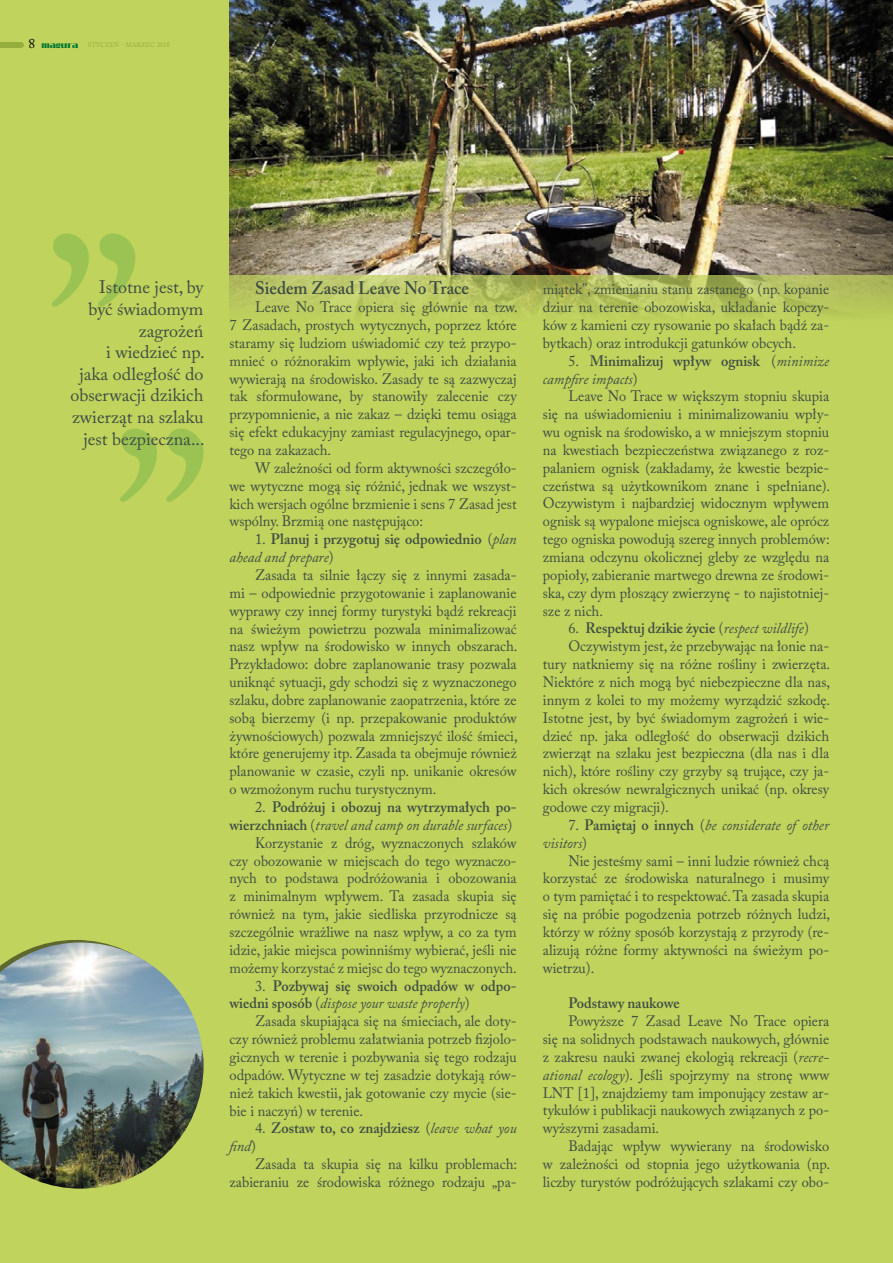
<style>
.page{position:relative;width:893px;height:1263px;background:#c0d35d}
.page>*{position:absolute;margin:0;border:0;box-sizing:border-box;transform-origin:0 0}
.t1{font:18px/21.6px "Adobe Caslon Pro";color:#3e4d43;text-align:right}
.t2{font:600 18px "Adobe Caslon Pro";color:#3e4d43;scale:.96 1}
.t3{font:15px/17.9px "Adobe Caslon Pro";color:#3e4d43;text-align:justify;scale:.96 1}
.t4{font:600 15px/17.9px "Adobe Caslon Pro";letter-spacing:-.005em;color:#3e4d43;scale:.96 1}
.t5{font:italic 15px/17.9px "Adobe Caslon Pro";color:#3e4d43;scale:.96 1}
.t6{font:6.75px "Adobe Caslon Pro";letter-spacing:.015em;color:#95ad3c;scale:.95 1}
.s1{font-size:13.5px;color:#000}
.s2{font-family:"Broadway";font-weight:700;font-size:8.25px;color:#007731}
.s3{font-weight:400}
.s4{font-weight:400;font-style:italic}
.s5{font-weight:600}
.s6{font-style:italic}
.s7{font-style:normal}
.s8{font-weight:600;font-style:normal}
</style>
<div class="page">
<img style="left:230px;top:0;width:663px;height:275px">
<svg style="left:52px;top:233px;width:83px;height:74px"></svg>
<svg style="left:120px;top:429px;width:83px;height:73px"></svg>
<img style="left:0;top:942px;width:204px;height:246px">
<div style="left:0;top:43px;width:21px;height:5px;background:#95ad3c"></div>
<svg style="left:21px;top:43px;width:3px;height:5px"></svg>
<p class="t6" style="left:29px;top:41px;width:150px"><span class="s1">8</span> <span class="s2">magura</span> styczeń - marzec 2018</p>
<p class="t6" style="left:92px;top:41px;width:6px">t</p>
<p class="t1" style="left:70px;top:276px;width:136px">Istotne jest, by<br>być świadomym zagrożeń<br>i wiedzieć np.<br>jaka odległość do obserwacji dzikich zwierząt na szlaku jest bezpieczna...</p>
<p class="t2" style="left:255px;top:278px;width:224px">Siedem Zasad Leave No Trace</p>
<p class="t3" style="left:229px;top:298px;width:302px;text-indent:26px">Leave No Trace opiera się głównie na tzw.<br>7 Zasadach, prostych wytycznych, poprzez które staramy się ludziom uświadomić czy też przypo&shy;mnieć o różnorakim wpływie, jaki ich działania wywierają na środowisko. Zasady te są zazwyczaj tak sformułowane, by stanowiły zalecenie czy przypomnienie, a nie zakaz – dzięki temu osiąga się efekt edukacyjny zamiast regulacyjnego, opar&shy;tego na zakazach.</p>
<p class="t3" style="left:230px;top:459px;width:301px;text-indent:26px">W zależności od form aktywności szczegóło&shy;we wytyczne mogą się różnić, jednak we wszyst&shy;kich wersjach ogólne brzmienie i sens 7 Zasad jest wspólny. Brzmią one następująco:</p>
<p class="t4" style="left:230px;top:530px;width:301px;text-indent:26px"><span class="s3">1.</span> Planuj i przygotuj się odpowiednio <span class="s3">(</span><span class="s4">plan ahead and prepare</span><span class="s3">)</span></p>
<p class="t3" style="left:230px;top:566px;width:302px;text-indent:26px">Zasada ta silnie łączy się z innymi zasada&shy;mi – odpowiednie przygotowanie i zaplanowanie wyprawy czy innej formy turystyki bądź rekreacji na świeżym powietrzu pozwala minimalizować nasz wpływ na środowisko w innych obszarach.<br>Przykładowo: dobre zaplanowanie trasy pozwala uniknąć sytuacji, gdy schodzi się z wyznaczonego szlaku, dobre zaplanowanie zaopatrzenia, które ze sobą bierzemy (i np. przepakowanie produktów żywnościowych) pozwala zmniejszyć ilość śmieci, które generujemy itp. Zasada ta obejmuje również planowanie w czasie, czyli np. unikanie okresów o wzmożonym ruchu turystycznym.</p>
<p class="t3" style="left:230px;top:798px;width:301px;text-align:right">2. <span class="s5">Podróżuj i obozuj na wytrzymałych po&shy;wierzchniach</span> (<span class="s6">travel and camp on durable surfaces</span>)<br>Korzystanie z dróg, wyznaczonych szlaków<br>czy obozowanie w miejscach do tego wyznaczo&shy;nych to podstawa podróżowania i obozowania z minimalnym wpływem. Ta zasada skupia się również na tym, jakie siedliska przyrodnicze są szczególnie wrażliwe na nasz wpływ, a co za tym idzie, jakie miejsca powinniśmy wybierać, jeśli nie możemy korzystać z miejsc do tego wyznaczonych.</p>
<p class="t4" style="left:230px;top:976px;width:301px;text-indent:26px"><span class="s3">3.</span> Pozbywaj się swoich odpadów w odpo&shy;wiedni sposób <span class="s3">(</span><span class="s4">dispose your waste properly</span><span class="s3">)</span></p>
<p class="t3" style="left:230px;top:1012px;width:301px;text-indent:26px">Zasada skupiająca się na śmieciach, ale doty&shy;czy również problemu załatwiania potrzeb fizjolo&shy;gicznych w terenie i pozbywania się tego rodzaju odpadów. Wytyczne w tej zasadzie dotykają rów&shy;nież takich kwestii, jak gotowanie czy mycie (sie&shy;bie i naczyń) w terenie.</p>
<p class="t4" style="left:230px;top:1119px;width:301px;text-indent:26px"><span class="s3">4.</span> Zostaw to, co znajdziesz <span class="s3">(</span><span class="s4">leave what you find</span><span class="s3">)</span></p>
<p class="t3" style="left:230px;top:1155px;width:301px;text-align:right">Zasada ta skupia się na kilku problemach: zabieraniu ze środowiska różnego rodzaju „pa-</p>
<p class="t3" style="left:543px;top:280px;width:300px">miątek”, zmienianiu stanu zastanego (np. kopanie dziur na terenie obozowiska, układanie kopczy&shy;ków z kamieni czy rysowanie po skałach bądź za&shy;bytkach) oraz introdukcji gatunków obcych.</p>
<p class="t5" style="left:543px;top:352px;width:300px;text-indent:26px"><span class="s7">5.</span> <span class="s8">Minimalizuj wpływ ognisk</span> <span class="s7">(</span>minimize campfire impacts<span class="s7">)</span></p>
<p class="t3" style="left:543px;top:387px;width:301px;text-indent:26px">Leave No Trace w większym stopniu skupia się na uświadomieniu i minimalizowaniu wpły&shy;wu ognisk na środowisko, a w mniejszym stopniu na kwestiach bezpieczeństwa związanego z roz&shy;palaniem ognisk (zakładamy, że kwestie bezpie&shy;czeństwa są użytkownikom znane i spełniane).<br>Oczywistym i najbardziej widocznym wpływem ognisk są wypalone miejsca ogniskowe, ale oprócz tego ogniska powodują szereg innych problemów: zmiana odczynu okolicznej gleby ze względu na popioły, zabieranie martwego drewna ze środowi&shy;ska, czy dym płoszący zwierzynę - to najistotniej&shy;sze z nich.</p>
<p class="t4" style="left:568px;top:619px;width:252px"><span class="s3">6.</span> Respektuj dzikie życie <span class="s3">(</span><span class="s4">respect wildlife</span><span class="s3">)</span></p>
<p class="t3" style="left:568px;top:637px;width:273px">Oczywistym jest, że przebywając na łonie na-</p>
<p class="t3" style="left:543px;top:655px;width:301px">tury natkniemy się na różne rośliny i zwierzęta.</p>
<p class="t3" style="left:543px;top:673px;width:301px">Niektóre z nich mogą być niebezpieczne dla nas,</p>
<p class="t3" style="left:543px;top:691px;width:301px">innym z kolei to my możemy wyrządzić szkodę.</p>
<p class="t3" style="left:543px;top:709px;width:300px">Istotne jest, by być świadomym zagrożeń i wie-</p>
<p class="t3" style="left:543px;top:726px;width:300px">dzieć np. jaka odległość do obserwacji dzikich</p>
<p class="t3" style="left:543px;top:744px;width:300px">zwierząt na szlaku jest bezpieczna (dla nas i dla</p>
<p class="t3" style="left:543px;top:762px;width:300px">nich), które rośliny czy grzyby są trujące, czy ja-</p>
<p class="t3" style="left:543px;top:780px;width:300px">kich okresów newralgicznych unikać (np. okresy</p>
<p class="t3" style="left:543px;top:798px;width:133px">godowe czy migracji).</p>
<p class="t5" style="left:543px;top:816px;width:300px;text-indent:26px"><span class="s7">7.</span> <span class="s8">Pamiętaj o innych</span> <span class="s7">(</span>be considerate of other visitors<span class="s7">)</span></p>
<p class="t3" style="left:543px;top:851px;width:301px;text-indent:26px">Nie jesteśmy sami – inni ludzie również chcą korzystać ze środowiska naturalnego i musimy o tym pamiętać i to respektować. Ta zasada skupia się na próbie pogodzenia potrzeb różnych ludzi, którzy w różny sposób korzystają z przyrody (re&shy;alizują różne formy aktywności na świeżym po&shy;wietrzu).</p>
<p class="t4" style="left:568px;top:994px;width:118px">Podstawy naukowe</p>
<p class="t3" style="left:543px;top:1012px;width:300px;text-indent:26px">Powyższe 7 Zasad Leave No Trace opiera się na solidnych podstawach naukowych, głównie z zakresu nauki zwanej ekologią rekreacji (<span class="s6">recre&shy;ational ecology</span>). Jeśli spojrzymy na stronę www LNT [1], znajdziemy tam imponujący zestaw ar&shy;tykułów i publikacji naukowych związanych z po&shy;wyższymi zasadami.</p>
<p class="t3" style="left:543px;top:1137px;width:301px;text-indent:26px">Badając wpływ wywierany na środowisko w zależności od stopnia jego użytkowania (np. liczby turystów podróżujących szlakami czy obo-</p>
</div>
